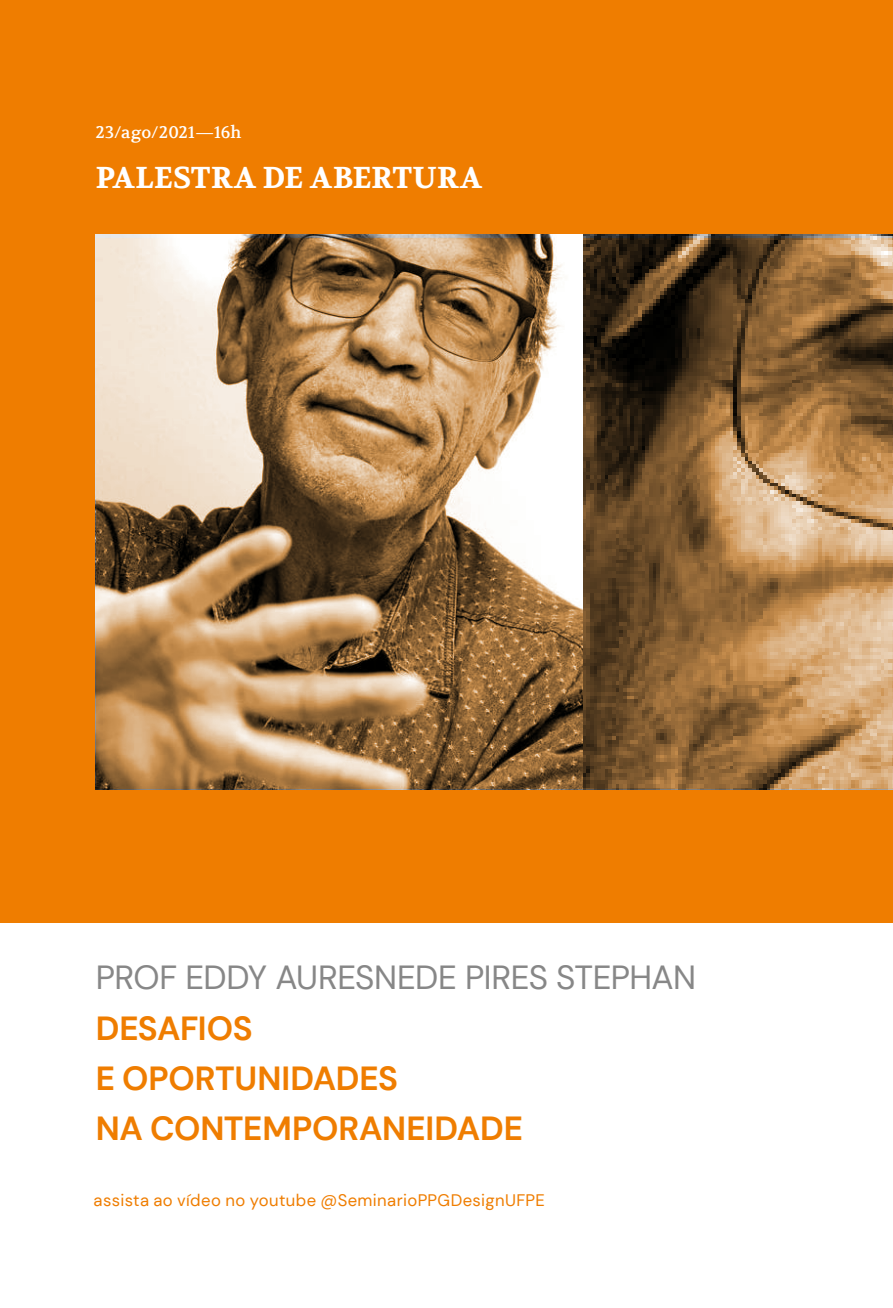
<style>
.page{position:relative;width:893px;height:1308px;background:#fff}
.page>*{position:absolute;margin:0;border:0;box-sizing:border-box;transform-origin:0 0}
.t1{font:700 33.3px/50.2px "DM Sans";letter-spacing:-.01em;color:#ef7d00}
.t2{font:33.3px "DM Sans";letter-spacing:-.02em;color:#878787}
.t3{font:700 30.15px "Volkhov";letter-spacing:.01em;color:#fff}
.t4{font:16.65px "DM Sans";letter-spacing:.02em;color:#ef7d00}
.t5{font:16.65px "Volkhov";letter-spacing:.015em;color:#fff}
</style>
<div class="page">
<div style="left:0;top:0;width:893px;height:922px;background:#ef7d00"></div>
<svg style="left:96px;top:238px;width:797px;height:551px;background:#a0805c"></svg>
<p class="t5" style="left:96px;top:122px;width:147px">23/ago/2021—16h</p>
<h2 class="t3" style="left:96px;top:160px;width:388px">PALESTRA DE ABERTURA</h2>
<h1 class="t2" style="left:96px;top:957px;width:602px">PROF EDDY AURESNEDE PIRES STEPHAN</h1>
<h1 class="t1" style="left:96px;top:1002px;width:429px">DESAFIOS<br>E OPORTUNIDADES<br>NA CONTEMPORANEIDADE</h1>
<p class="t4" style="left:94px;top:1190px;width:453px">assista ao vídeo no youtube @SeminarioPPGDesignUFPE</p>
</div>
